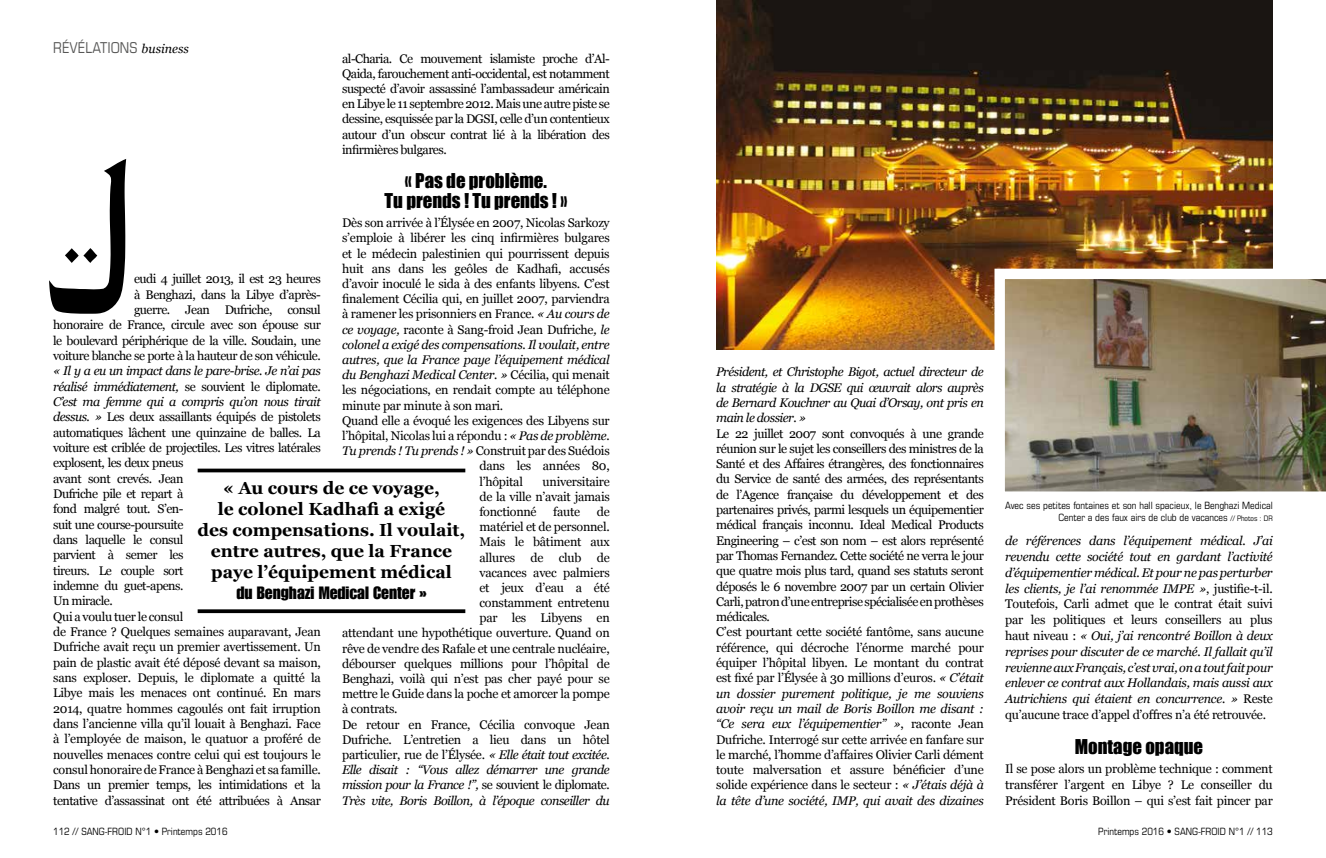
<style>
.page{position:relative;width:1326px;height:858px;background:#fff}
.page>*{position:absolute;margin:0;border:0;box-sizing:border-box;transform-origin:0 0}
.t1{font:italic 500 172.5px "Arab Dances";color:#000;scale:.91 1}
.t2{font:18.75px/20.2px "Impact";color:#000;text-align:center}
.t3{font:700 17.5px/21px "Georgia";color:#000;text-align:center}
.t4{font:17.5px "Impact LT Std";color:#000}
.t5{font:condensed 15px "Eurostile LT Std";color:#575756}
.t6{font:12.5px/15.4px "Georgia";letter-spacing:-.02em;color:#000;text-align:justify}
.t7{font:12.5px/15.2px "Georgia";letter-spacing:-.04em;color:#000}
.t8{font:italic 12.5px/15.8px "Georgia";letter-spacing:-.02em;color:#000;text-align:justify}
.t9{font:italic 12.5px "Georgia";letter-spacing:-.04em;color:#000}
.t10{font:condensed 10px/12px "Eurostile LT Std";color:#000;text-align:right}
.s1{font-family:"Georgia";font-style:italic;font-stretch:normal;font-size:12.5px;color:#000}
.s2{font-style:italic}
.s3{font-style:normal}
.s4{font-size:7.5px}
</style>
<div class="page">
<svg style="left:198px;top:468px;width:267px;height:4px"></svg>
<svg style="left:198px;top:609px;width:267px;height:4px"></svg>
<img style="left:716px;top:0;width:556px;height:349px">
<img style="left:994px;top:268px;width:331px;height:224px">
<p class="t5" style="left:53px;top:39px;width:137px">RÉVÉLATIONS <span class="s1">business</span></p>
<p class="t6" style="left:342px;top:50px;width:269px">al-Charia. Ce mouvement islamiste proche d’Al-Qaida, farouchement anti-occidental, est notamment suspecté d’avoir assassiné l’ambassadeur américain en Libye le 11 septembre 2012. Mais une autre piste se dessine, esquissée par la DGSI, celle d’un contentieux autour d’un obscur contrat lié à la libération des infirmières bulgares.</p>
<h2 class="t2" style="left:384px;top:170px;width:184px">« Pas de problème.<br>Tu prends ! Tu prends ! »</h2>
<p class="t6" style="left:342px;top:215px;width:269px">Dès son arrivée à l’Élysée en 2007, Nicolas Sarkozy</p>
<p class="t6" style="left:342px;top:230px;width:269px">s’emploie à libérer les cinq infirmières bulgares</p>
<p class="t6" style="left:342px;top:245px;width:269px">et le médecin palestinien qui pourrissent depuis</p>
<p class="t6" style="left:342px;top:260px;width:269px">huit ans dans les geôles de Kadhafi, accusés</p>
<p class="t6" style="left:342px;top:275px;width:269px">d’avoir inoculé le sida à des enfants libyens. C’est</p>
<p class="t6" style="left:342px;top:290px;width:269px">finalement Cécilia qui, en juillet 2007, parviendra</p>
<p class="t6" style="left:342px;top:306px;width:269px">à ramener les prisonniers en France. <span class="s2">« Au cours de</span></p>
<p class="t6" style="left:342px;top:321px;width:269px"><span class="s2">ce voyage,</span> raconte à Sang-froid Jean Dufriche<span class="s2">, le</span></p>
<p class="t8" style="left:342px;top:336px;width:269px">colonel a exigé des compensations. Il voulait, entre</p>
<p class="t8" style="left:342px;top:351px;width:269px">autres, que la France paye l’équipement médical</p>
<p class="t8" style="left:342px;top:366px;width:269px">du Benghazi Medical Center. » <span class="s3">Cécilia, qui menait</span></p>
<p class="t6" style="left:342px;top:382px;width:269px">les négociations, en rendait compte au téléphone</p>
<p class="t6" style="left:342px;top:397px;width:163px">minute par minute à son mari.</p>
<p class="t6" style="left:342px;top:412px;width:269px">Quand elle a évoqué les exigences des Libyens sur</p>
<p class="t6" style="left:342px;top:427px;width:269px">l’hôpital, Nicolas lui a répondu : <span class="s2">« Pas de problème.</span></p>
<p class="t6" style="left:342px;top:442px;width:269px"><span class="s2">Tu prends ! Tu prends ! »</span> Construit par des Suédois</p>
<p class="t6" style="left:479px;top:458px;width:132px">dans les années 80,</p>
<p class="t6" style="left:479px;top:473px;width:45px">l’hôpital</p>
<h1 class="t1" style="left:41px;top:139px;width:104px">J</h1>
<p class="t7" style="left:53px;top:271px;width:269px;text-align:right">eudi 4 juillet 2013, il est 23 heures<br>à Benghazi, dans la Libye d’après-<br>guerre. Jean Dufriche, consul<br>honoraire de France, circule avec son épouse sur le boulevard périphérique de la ville. Soudain, une voiture blanche se porte à la hauteur de son véhicule.</p>
<p class="t6" style="left:53px;top:362px;width:269px;text-align:left"><span class="s2">« Il y a eu un impact dans le pare-brise. Je n’ai pas réalisé immédiatement,</span> se souvient le diplomate.<br><span class="s2">C’est ma femme qui a compris qu’on nous tirait dessus. »</span> Les deux assaillants équipés de pistolets automatiques lâchent une quinzaine de balles. La voiture est criblée de projectiles. Les vitres latérales explosent, les deux pneus<br>avant sont crevés. Jean<br>Dufriche pile et repart à<br>fond malgré tout. S’en-<br>suit une course-poursuite<br>dans laquelle le consul<br>parvient à semer les<br>tireurs. Le couple sort<br>indemne du guet-apens.<br>Un miracle.<br>Qui a voulu tuer le consul<br>de France ? Quelques semaines auparavant, Jean Dufriche avait reçu un premier avertissement. Un pain de plastic avait été déposé devant sa maison, sans exploser. Depuis, le diplomate a quitté la Libye mais les menaces ont continué. En mars 2014, quatre hommes cagoulés ont fait irruption dans l’ancienne villa qu’il louait à Benghazi. Face à l’employée de maison, le quatuor a proféré de nouvelles menaces contre celui qui est toujours le consul honoraire de France à Benghazi et sa famille.<br>Dans un premier temps, les intimidations et la tentative d’assassinat ont été attribuées à Ansar</p>
<p class="t6" style="left:479px;top:473px;width:132px;text-indent:63px">universitaire de la ville n’avait jamais fonctionné</p>
<h3 class="t3" style="left:198px;top:476px;width:269px">« Au cours de ce voyage,<br>le colonel Kadhafi a exigé<br>des compensations. Il voulait, entre autres, que la France paye l’équipement médical</h3>
<h3 class="t4" style="left:236px;top:582px;width:192px">du Benghazi Medical Center »</h3>
<p class="t6" style="left:553px;top:503px;width:28px">faute</p>
<p class="t6" style="left:596px;top:503px;width:14px">de</p>
<p class="t6" style="left:479px;top:518px;width:132px">matériel et de personnel.</p>
<p class="t6" style="left:479px;top:533px;width:132px">Mais le bâtiment aux</p>
<p class="t6" style="left:479px;top:549px;width:132px">allures de club de</p>
<p class="t6" style="left:479px;top:564px;width:132px">vacances avec palmiers</p>
<p class="t6" style="left:479px;top:579px;width:132px">et jeux d’eau a été</p>
<p class="t6" style="left:479px;top:594px;width:132px">constamment entretenu</p>
<p class="t6" style="left:479px;top:609px;width:132px">par les Libyens en</p>
<p class="t6" style="left:342px;top:625px;width:269px">attendant une hypothétique ouverture. Quand on</p>
<p class="t6" style="left:342px;top:640px;width:269px">rêve de vendre des Rafale et une centrale nucléaire,</p>
<p class="t6" style="left:342px;top:655px;width:269px">débourser quelques millions pour l’hôpital de</p>
<p class="t6" style="left:342px;top:670px;width:269px">Benghazi, voilà qui n’est pas cher payé pour se</p>
<p class="t6" style="left:342px;top:685px;width:269px">mettre le Guide dans la poche et amorcer la pompe</p>
<p class="t6" style="left:342px;top:701px;width:57px">à contrats.</p>
<p class="t6" style="left:342px;top:716px;width:269px">De retour en France, Cécilia convoque Jean</p>
<p class="t6" style="left:342px;top:731px;width:269px">Dufriche. L’entretien a lieu dans un hôtel</p>
<p class="t6" style="left:342px;top:746px;width:269px">particulier, rue de l’Élysée. <span class="s2">« Elle était tout excitée.</span></p>
<p class="t9" style="left:342px;top:760px;width:269px">Elle disait : “Vous allez démarrer une grande</p>
<p class="t9" style="left:342px;top:776px;width:269px">mission pour la France !”, <span class="s3">se souvient le diplomate</span>.</p>
<p class="t9" style="left:342px;top:791px;width:269px">Très vite, Boris Boillon, à l’époque conseiller du</p>
<p class="t8" style="left:716px;top:364px;width:269px;line-height:15.2px">Président, et Christophe Bigot, actuel directeur de la stratégie à la DGSE qui œuvrait alors auprès de Bernard Kouchner au Quai d’Orsay, ont pris en main le dossier. »</p>
<p class="t7" style="left:716px;top:425px;width:269px">Le 22 juillet 2007 sont convoqués à une grande réunion sur le sujet les conseillers des ministres de la Santé et des Affaires étrangères, des fonctionnaires du Service de santé des armées, des représentants de l’Agence française du développement et des partenaires privés, parmi lesquels un équipementier médical français inconnu. Ideal Medical Products Engineering – c’est son nom – est alors représenté par Thomas Fernandez. Cette société ne verra le jour que quatre mois plus tard, quand ses statuts seront déposés le 6 novembre 2007 par un certain Olivier Carli, patron d’une entreprise spécialisée en prothèses médicales.<br>C’est pourtant cette société fantôme, sans aucune référence, qui décroche l’énorme marché pour équiper l’hôpital libyen. Le montant du contrat est fixé par l’Élysée à 30 millions d’euros. <span class="s2">« C’était un dossier purement politique, je me souviens avoir reçu un mail de Boris Boillon me disant : “Ce sera eux l’équipementier” »</span>, raconte Jean Dufriche. Interrogé sur cette arrivée en fanfare sur le marché, l’homme d’affaires Olivier Carli dément toute malversation et assure bénéficier d’une solide expérience dans le secteur : <span class="s2">« J’étais déjà à la tête d’une société, IMP, qui avait des dizaines</span></p>
<p class="t10" style="left:1005px;top:499px;width:269px">Avec ses petites fontaines et son hall spacieux, le Benghazi Medical<br>Center a des faux airs de club de vacances <span class="s4">// Photos : DR</span></p>
<p class="t8" style="left:1005px;top:532px;width:269px">de références dans l’équipement médical. J’ai revendu cette société tout en gardant l’activité d’équipementier médical. Et pour ne pas perturber les clients, je l’ai renommée IMPE »<span class="s3">, justifie-t-il.<br>Toutefois, Carli admet que le contrat était suivi par les politiques et leurs conseillers au plus haut niveau :</span> « Oui, j’ai rencontré Boillon à deux reprises pour discuter de ce marché. Il fallait qu’il revienne aux Français, c’est vrai, on a tout fait pour enlever ce contrat aux Hollandais, mais aussi aux Autrichiens qui étaient en concurrence. » <span class="s3">Reste qu’aucune trace d’appel d’offres n’a été retrouvée.</span></p>
<h2 class="t2" style="left:1074px;top:735px;width:130px">Montage opaque</h2>
<p class="t6" style="left:1005px;top:760px;width:269px;line-height:15.8px">Il se pose alors un problème technique : comment transférer l’argent en Libye ? Le conseiller du Président Boris Boillon – qui s’est fait pincer par</p>
<p class="t10" style="left:53px;top:825px;width:176px">112 // SANG-FROID N°1 • Printemps 2016</p>
<p class="t10" style="left:1098px;top:825px;width:176px">Printemps 2016 • SANG-FROID N°1 // 113</p>
</div>
